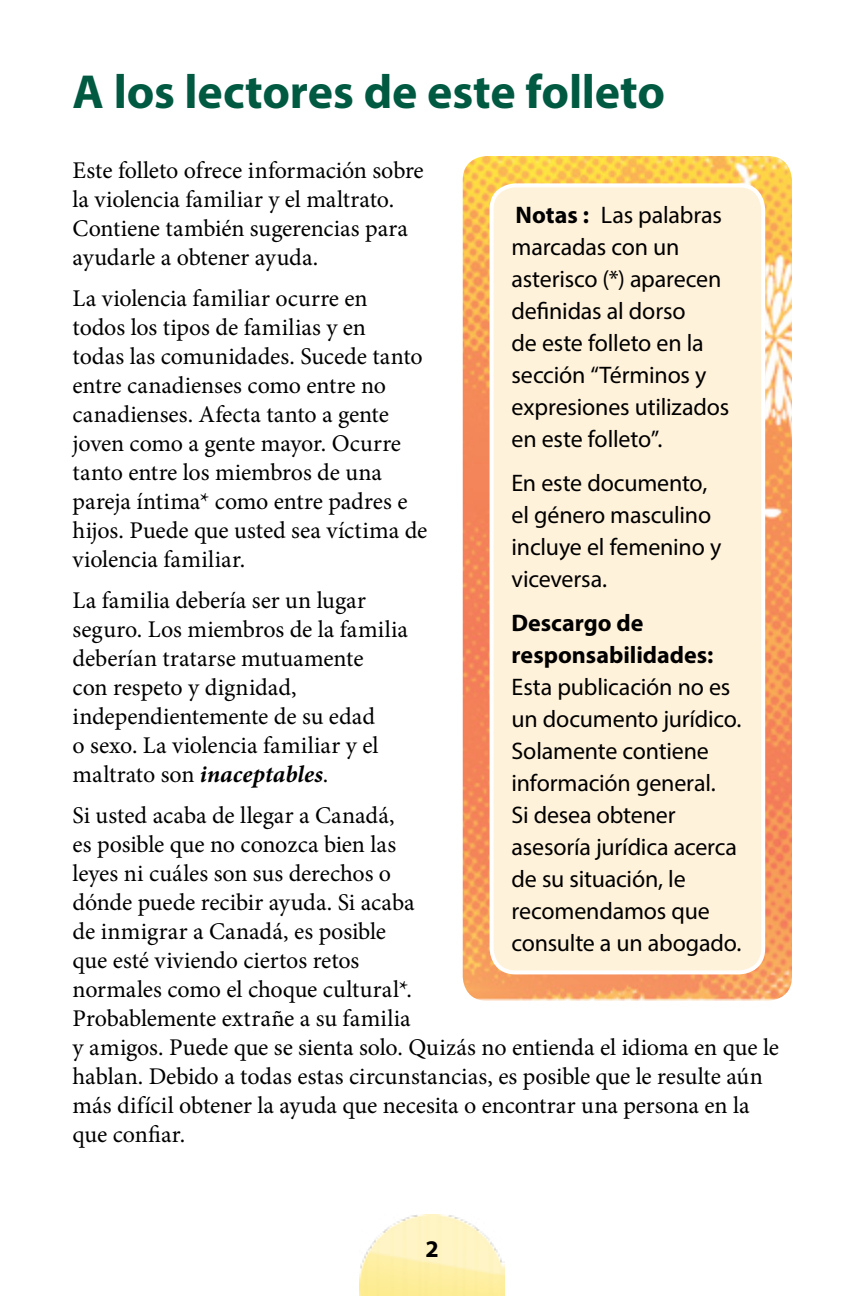
<style>
.page{position:relative;width:864px;height:1296px;background:#fff}
.page>*{position:absolute;margin:0;border:0;box-sizing:border-box;transform-origin:0 0}
.title-01{font:700 48px "Myriad Pro";letter-spacing:-.005em;color:#005941}
.para01{font:24px/29px "Minion Pro";letter-spacing:-.005em;color:#000}
.para01-2{font:24px/32px "Myriad Pro";letter-spacing:-.01em;color:#000}
.t1{font:700 24px "Myriad Pro";color:#000}
.s1{font-weight:700;font-style:italic}
.s2{font-weight:700}
</style>
<div class="page">
<img style="left:360px;top:1214px;width:144px;height:82px">
<img style="left:463px;top:156px;width:329px;height:845px">
<div style="left:492px;top:185px;width:271px;height:787px;background:#fff2db;border-radius:24px"></div>
<div style="left:490px;top:183px;width:275px;height:791px;border:4px solid #fff;border-radius:24px"></div>
<p class="title-01" style="left:73px;top:61px;width:594px">A los lectores de este folleto</p>
<p class="para01" style="left:73px;top:156px;width:353px">Este folleto ofrece información sobre la violencia familiar y el maltrato.<br>Contiene también sugerencias para ayudarle a obtener ayuda.</p>
<p class="para01" style="left:73px;top:284px;width:356px">La violencia familiar ocurre en<br>todos los tipos de familias y en<br>todas las comunidades. Sucede tanto entre canadienses como entre no canadienses. Afecta tanto a gente joven como a gente mayor. Ocurre tanto entre los miembros de una pareja íntima* como entre padres e hijos. Puede que usted sea víctima de violencia familiar.</p>
<p class="para01" style="left:73px;top:586px;width:337px">La familia debería ser un lugar seguro. Los miembros de la familia deberían tratarse mutuamente<br>con respeto y dignidad, independientemente de su edad<br>o sexo. La violencia familiar y el maltrato son <span class="s1">inaceptables</span>.</p>
<p class="para01" style="left:73px;top:801px;width:708px">Si usted acaba de llegar a Canadá,<br>es posible que no conozca bien las<br>leyes ni cuáles son sus derechos o<br>dónde puede recibir ayuda. Si acaba<br>de inmigrar a Canadá, es posible<br>que esté viviendo ciertos retos<br>normales como el choque cultural*.<br>Probablemente extrañe a su familia<br>y amigos. Puede que se sienta solo. Quizás no entienda el idioma en que le hablan. Debido a todas estas circunstancias, es posible que le resulte aún más difícil obtener la ayuda que necesita o encontrar una persona en la que confiar.</p>
<p class="para01-2" style="left:512px;top:199px;width:219px"><span class="s2">Notas :</span> Las palabras marcadas con un asterisco (*) aparecen definidas al dorso<br>de este folleto en la sección “Términos y expresiones utilizados en este folleto”.</p>
<p class="para01-2" style="left:512px;top:467px;width:211px">En este documento, el género masculino incluye el femenino y viceversa.</p>
<p class="para01-2" style="left:512px;top:607px;width:231px"><span class="s2">Descargo de responsabilidades:<br></span>Esta publicación no es un documento jurídico.<br>Solamente contiene información general.<br>Si desea obtener asesoría jurídica acerca de su situación, le recomendamos que consulte a un abogado.</p>
<p class="t1" style="left:425px;top:1233px;width:15px">2</p>
</div>
